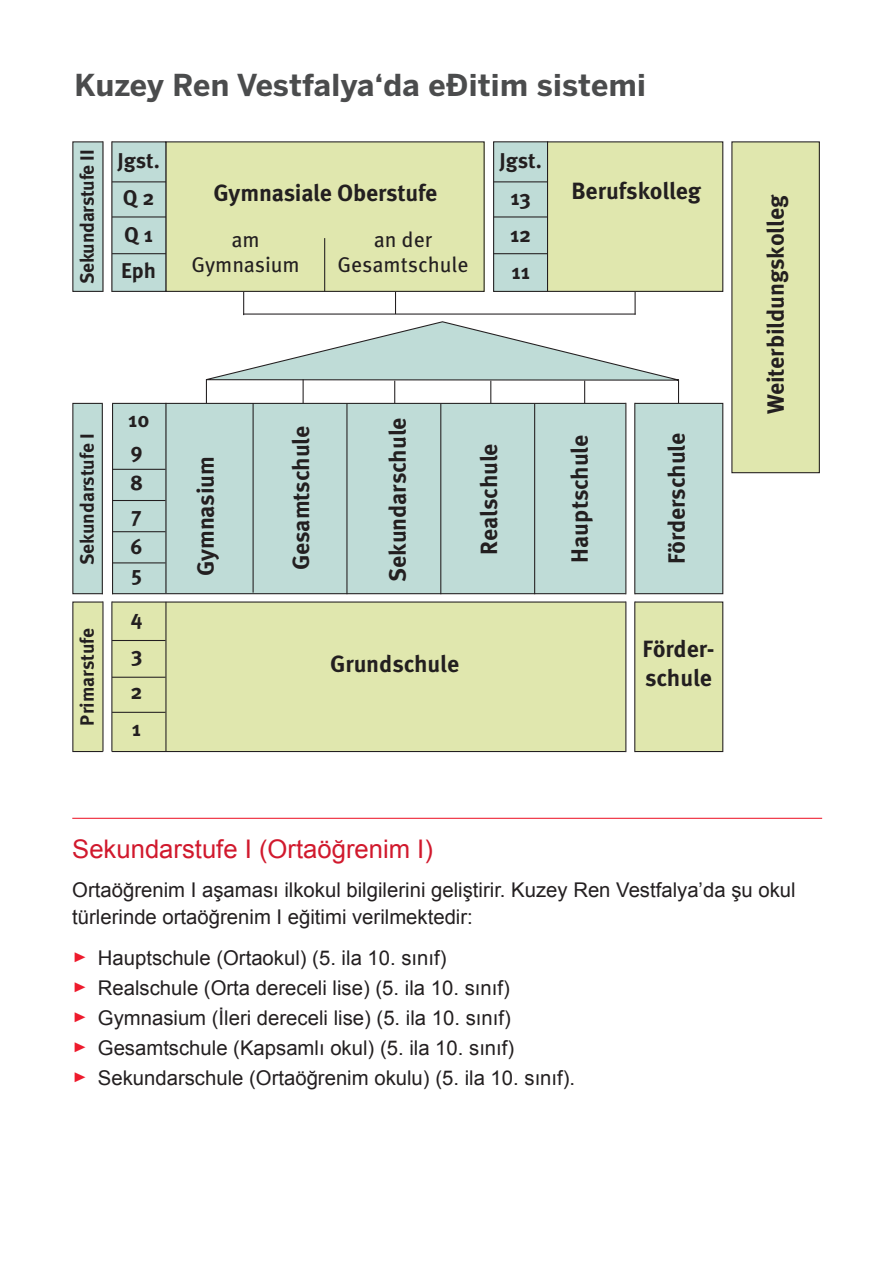
<style>
.page{position:relative;width:893px;height:1263px;background:#fff}
.page>*{position:absolute;margin:0;border:0;box-sizing:border-box;transform-origin:0 0}
.t1{font:700 30px "Benton Sans";letter-spacing:.01em;color:#4b4c4d}
.t2{font:25.65px "Arial";color:#d1192d}
.t3{font:700 23.55px/28.2px "Meta OT";letter-spacing:-.005em;color:#231f20}
.t4{font:700 21.3px/36.8px "Meta OT";color:#231f20}
.t5{font:21.3px/25.2px "Meta OT";color:#231f20;text-align:center}
.t6{font:20.25px/29.8px "Arial";color:#231f20}
.t7{font:700 19.2px "Meta OT";letter-spacing:-.01em;color:#231f20}
.s1{font-family:"Meta OT";font-size:27.75px;color:#ee1b2d}
</style>
<div class="page">
<svg style="left:205px;top:321px;width:483px;height:82px"></svg>
<hr style="left:678px;top:380px;width:1px;height:30px;background:#231f20">
<svg style="left:243px;top:292px;width:1px;height:21px"></svg>
<svg style="left:395px;top:292px;width:1px;height:21px"></svg>
<svg style="left:635px;top:292px;width:1px;height:21px"></svg>
<hr style="left:243px;top:313px;width:393px;height:2px;background:#231f20">
<div style="left:166px;top:142px;width:318px;height:149px;background:#e0e7ae"></div>
<div style="left:165px;top:141px;width:320px;height:151px;border:1px solid #231f20"></div>
<div style="left:494px;top:142px;width:54px;height:149px;background:#bfdcd7"></div>
<div style="left:493px;top:141px;width:55px;height:151px;border:1px solid #231f20"></div>
<div style="left:73px;top:142px;width:93px;height:149px;background:#bfdcd7"></div>
<div style="left:72px;top:141px;width:94px;height:151px;border:1px solid #231f20"></div>
<hr style="left:109px;top:181px;width:57px;height:1px;background:#231f20">
<hr style="left:109px;top:216px;width:57px;height:1px;background:#231f20">
<hr style="left:109px;top:253px;width:57px;height:1px;background:#231f20">
<div style="left:547px;top:142px;width:176px;height:149px;background:#e0e7ae"></div>
<div style="left:547px;top:141px;width:176px;height:151px;border:1px solid #231f20"></div>
<hr style="left:324px;top:238px;width:1px;height:54px;background:#231f20">
<hr style="left:493px;top:181px;width:54px;height:1px;background:#231f20">
<hr style="left:493px;top:216px;width:54px;height:1px;background:#231f20">
<hr style="left:493px;top:253px;width:54px;height:1px;background:#231f20">
<div style="left:166px;top:402px;width:40px;height:35px;background:#dfdede"></div>
<hr style="left:206px;top:379px;width:1px;height:58px;background:#231f20">
<div style="left:73px;top:602px;width:650px;height:149px;background:#e0e7ae"></div>
<div style="left:72px;top:601px;width:651px;height:151px;border:1px solid #231f20"></div>
<div style="left:73px;top:403px;width:650px;height:191px;background:#bfdcd7"></div>
<div style="left:72px;top:403px;width:651px;height:191px;border:1px solid #231f20"></div>
<div style="left:626px;top:396px;width:9px;height:357px;background:#fff"></div>
<hr style="left:109px;top:640px;width:56px;height:1px;background:#231f20">
<hr style="left:109px;top:677px;width:56px;height:1px;background:#231f20">
<hr style="left:109px;top:712px;width:56px;height:1px;background:#231f20">
<hr style="left:111px;top:469px;width:54px;height:1px;background:#231f20">
<hr style="left:111px;top:500px;width:54px;height:1px;background:#231f20">
<hr style="left:111px;top:531px;width:54px;height:1px;background:#231f20">
<hr style="left:111px;top:562px;width:54px;height:1px;background:#231f20">
<hr style="left:346px;top:404px;width:1px;height:190px;background:#231f20">
<hr style="left:440px;top:404px;width:1px;height:190px;background:#231f20">
<hr style="left:534px;top:404px;width:1px;height:190px;background:#231f20">
<hr style="left:634px;top:403px;width:1px;height:191px;background:#231f20">
<hr style="left:625px;top:403px;width:1px;height:191px;background:#231f20">
<hr style="left:634px;top:601px;width:1px;height:151px;background:#231f20">
<hr style="left:625px;top:601px;width:1px;height:151px;background:#231f20">
<hr style="left:165px;top:602px;width:1px;height:150px;background:#231f20">
<hr style="left:165px;top:403px;width:2px;height:190px;background:#231f20">
<hr style="left:253px;top:403px;width:1px;height:190px;background:#231f20">
<div style="left:732px;top:142px;width:87px;height:331px;background:#e0e7ae"></div>
<div style="left:731px;top:141px;width:89px;height:332px;border:1px solid #231f20"></div>
<div style="left:103px;top:138px;width:9px;height:618px;background:#fff"></div>
<hr style="left:111px;top:601px;width:1px;height:151px;background:#231f20">
<hr style="left:102px;top:601px;width:2px;height:150px;background:#231f20">
<hr style="left:111px;top:141px;width:1px;height:151px;background:#231f20">
<hr style="left:102px;top:141px;width:2px;height:151px;background:#231f20">
<hr style="left:112px;top:404px;width:1px;height:190px;background:#231f20">
<hr style="left:102px;top:404px;width:1px;height:190px;background:#231f20">
<hr style="left:72px;top:818px;width:750px;height:1px;background:#ee1b2d">
<h1 class="t1" style="left:74px;top:67px;width:573px">Kuzey Ren Vestfalya‘da eğitim sistemi</h1>
<p class="t7" style="left:75px;top:284px;width:136px;rotate:-90deg">Sekundarstufe II</p>
<p class="t4" style="left:118px;top:143px;width:44px">Jgst.<br>Q2<br>Q1<br>Eph</p>
<p class="t4" style="left:499px;top:143px;width:44px;text-align:center">Jgst.<br>13<br>12<br>11</p>
<p class="t3" style="left:214px;top:179px;width:225px">Gymnasiale Oberstufe</p>
<p class="t5" style="left:192px;top:227px;width:110px">am<br>Gymnasium</p>
<p class="t5" style="left:337px;top:227px;width:133px">an der<br>Gesamtschule</p>
<p class="t3" style="left:571px;top:177px;width:131px">Berufskolleg</p>
<p class="t4" style="left:128px;top:403px;width:23px;line-height:31.8px">10<br>9<br>8<br>7<br>6</p>
<p class="t4" style="left:131px;top:556px;width:13px">5</p>
<p class="t7" style="left:75px;top:565px;width:133px;rotate:-90deg">Sekundarstufe I</p>
<p class="t3" style="left:287px;top:570px;width:146px;rotate:-90deg">Gesamtschule</p>
<p class="t3" style="left:384px;top:582px;width:166px;rotate:-90deg">Sekundarschule</p>
<p class="t3" style="left:192px;top:576px;width:122px;rotate:-90deg">Gymnasium</p>
<p class="t7" style="left:75px;top:725px;width:99px;rotate:-90deg">Primarstufe</p>
<p class="t4" style="left:131px;top:600px;width:14px;text-align:justify">4<br>3<br>2<br>1</p>
<p class="t3" style="left:330px;top:650px;width:131px">Grundschule</p>
<p class="t3" style="left:475px;top:554px;width:113px;rotate:-90deg">Realschule</p>
<p class="t3" style="left:566px;top:563px;width:129px;rotate:-90deg">Hauptschule</p>
<p class="t3" style="left:663px;top:564px;width:133px;rotate:-90deg">Förderschule</p>
<p class="t3" style="left:642px;top:635px;width:74px">Förder&shy;schule</p>
<p class="t3" style="left:762px;top:414px;width:221px;rotate:-90deg">Weiterbildungskolleg</p>
<p class="t2" style="left:72px;top:832px;width:362px">Sekundarstufe I (Ortaöğrenim I)</p>
<p class="t6" style="left:72px;top:876px;width:725px;line-height:27.8px">Ortaöğrenim I aşaması ilkokul bilgilerini geliştirir. Kuzey Ren Vestfalya’da şu okul türlerinde ortaöğrenim I eğitimi verilmektedir:</p>
<p class="t6" style="left:72px;top:943px;width:504px"><span class="s1">▸</span> Hauptschule (Ortaokul) (5. ila 10. sınıf)<br><span class="s1">▸</span> Realschule (Orta dereceli lise) (5. ila 10. sınıf)<br><span class="s1">▸</span> Gymnasium (İleri dereceli lise) (5. ila 10. sınıf)<br><span class="s1">▸</span> Gesamtschule (Kapsamlı okul) (5. ila 10. sınıf)<br><span class="s1">▸</span> Sekundarschule (Ortaöğrenim okulu) (5. ila 10. sınıf).</p>
</div>
